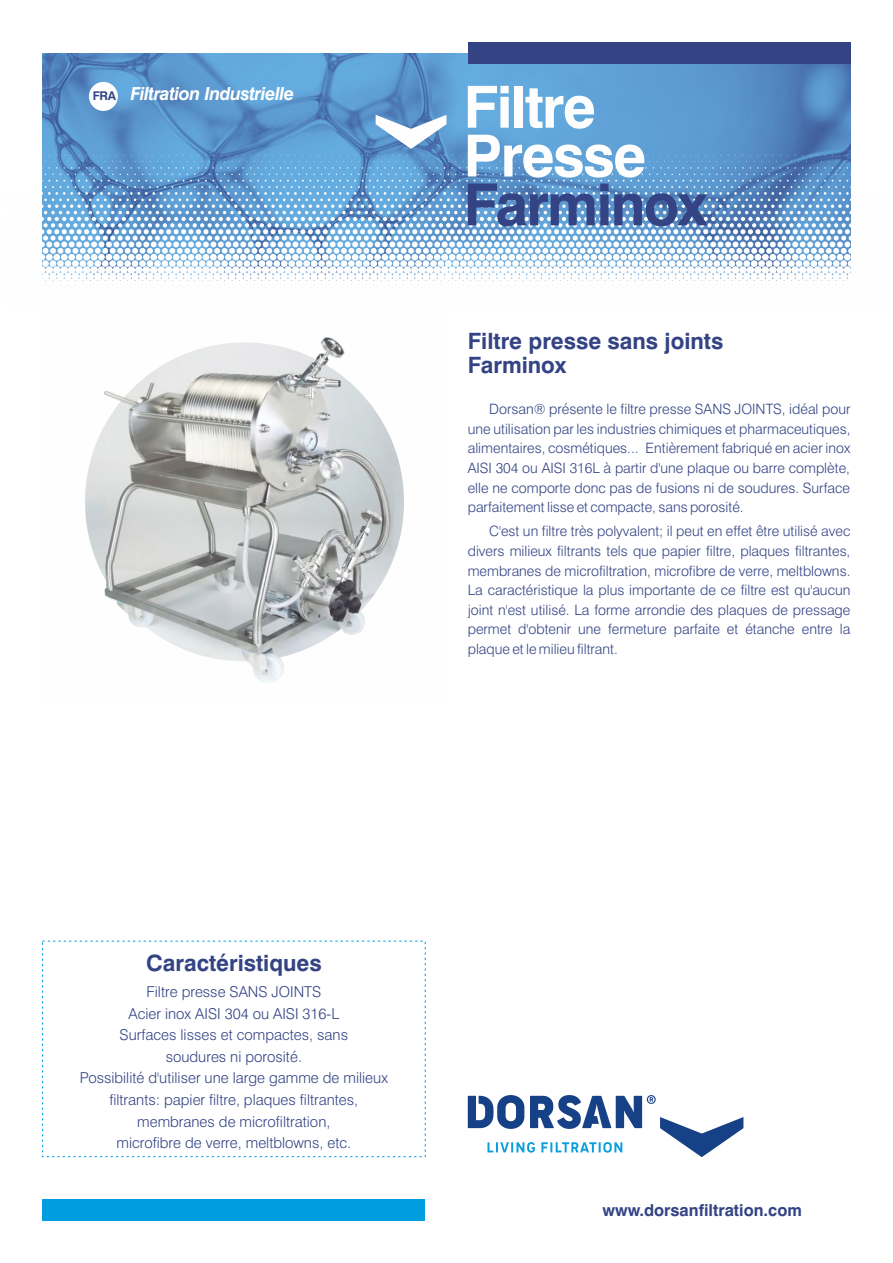
<style>
.page{position:relative;width:893px;height:1263px;background:#fff}
.page>*{position:absolute;margin:0;border:0;box-sizing:border-box;transform-origin:0 0}
.t1{font:700 58.2px/48.8px "Swiss 721 BT";letter-spacing:-.03em;color:#fefefe}
.t2{font:700 58.2px "Swiss 721 BT";letter-spacing:-.03em;color:#334384}
.t3{font:700 22.5px/24.3px "Swiss 721 BT";color:#334384}
.t4{font:italic 700 18px "Swiss 721 BT";letter-spacing:-.03em;color:#fefefe}
.t5{font:700 16.5px "Swiss 721 BT";color:#334384}
.t6{font:300 15px/21.6px "Swiss 721 BT";color:#334384;text-align:center}
.t7{font:300 14.25px/19.6px "Swiss 721 BT";color:#334384;text-align:justify}
.s1{font-style:normal;font-size:12px;color:#334384}
</style>
<div class="page">
<svg style="left:43px;top:53px;width:807px;height:102px;background:#5a97ce"></svg>
<svg style="left:453px;top:155px;width:398px;height:130px"></svg>
<svg style="left:42px;top:155px;width:411px;height:133px"></svg>
<div style="left:468px;top:43px;width:382px;height:21px;background:#334384"></div>
<svg style="left:85px;top:391px;width:319px;height:234px"></svg>
<div style="left:43px;top:1199px;width:382px;height:21px;background:#009ee0"></div>
<img style="left:105px;top:337px;width:259px;height:346px">
<div style="left:89px;top:82px;width:29px;height:29px;background:#fefefe;border-radius:50%"></div>
<svg style="left:468px;top:1095px;width:275px;height:62px"></svg>
<svg style="left:376px;top:115px;width:70px;height:34px"></svg>
<p class="t4" style="left:93px;top:86px;width:203px"><span class="s1">FRA</span> Filtration Industrielle</p>
<h1 class="t1" style="left:463px;top:88px;width:184px">Filtre<br>Presse</h1>
<h1 class="t2" style="left:463px;top:181px;width:245px">Farminox</h1>
<h2 class="t3" style="left:468px;top:331px;width:257px">Filtre presse sans joints<br>Farminox</h2>
<p class="t7" style="left:468px;top:401px;width:384px;text-indent:21px">Dorsan® présente le filtre presse SANS JOINTS, idéal pour une utilisation par les industries chimiques et pharmaceutiques, alimentaires, cosmétiques... Entièrement fabriqué en acier inox AISI 304 ou AISI 316L à partir d'une plaque ou barre complète, elle ne comporte donc pas de fusions ni de soudures. Surface parfaitement lisse et compacte, sans porosité.</p>
<p class="t7" style="left:468px;top:523px;width:384px;text-indent:21px">C'est un filtre très polyvalent; il peut en effet être utilisé avec divers milieux filtrants tels que papier filtre, plaques filtrantes, membranes de microfiltration, microfibre de verre, meltblowns.<br>La caractéristique la plus importante de ce filtre est qu'aucun joint n'est utilisé. La forme arrondie des plaques de pressage permet d'obtenir une fermeture parfaite et étanche entre la plaque et le milieu filtrant.</p>
<h2 class="t3" style="left:146px;top:953px;width:177px">Caractéristiques</h2>
<p class="t6" style="left:80px;top:982px;width:310px">Filtre presse SANS JOINTS<br>Acier inox AISI 304 ou AISI 316-L<br>Surfaces lisses et compactes, sans<br>soudures ni porosité.<br>Possibilité d'utiliser une large gamme de milieux filtrants: papier filtre, plaques filtrantes, membranes de microfiltration,<br>microfibre de verre, meltblowns, etc.</p>
<p class="t5" style="left:603px;top:1203px;width:201px">www.dorsanfiltration.com</p>
</div>
